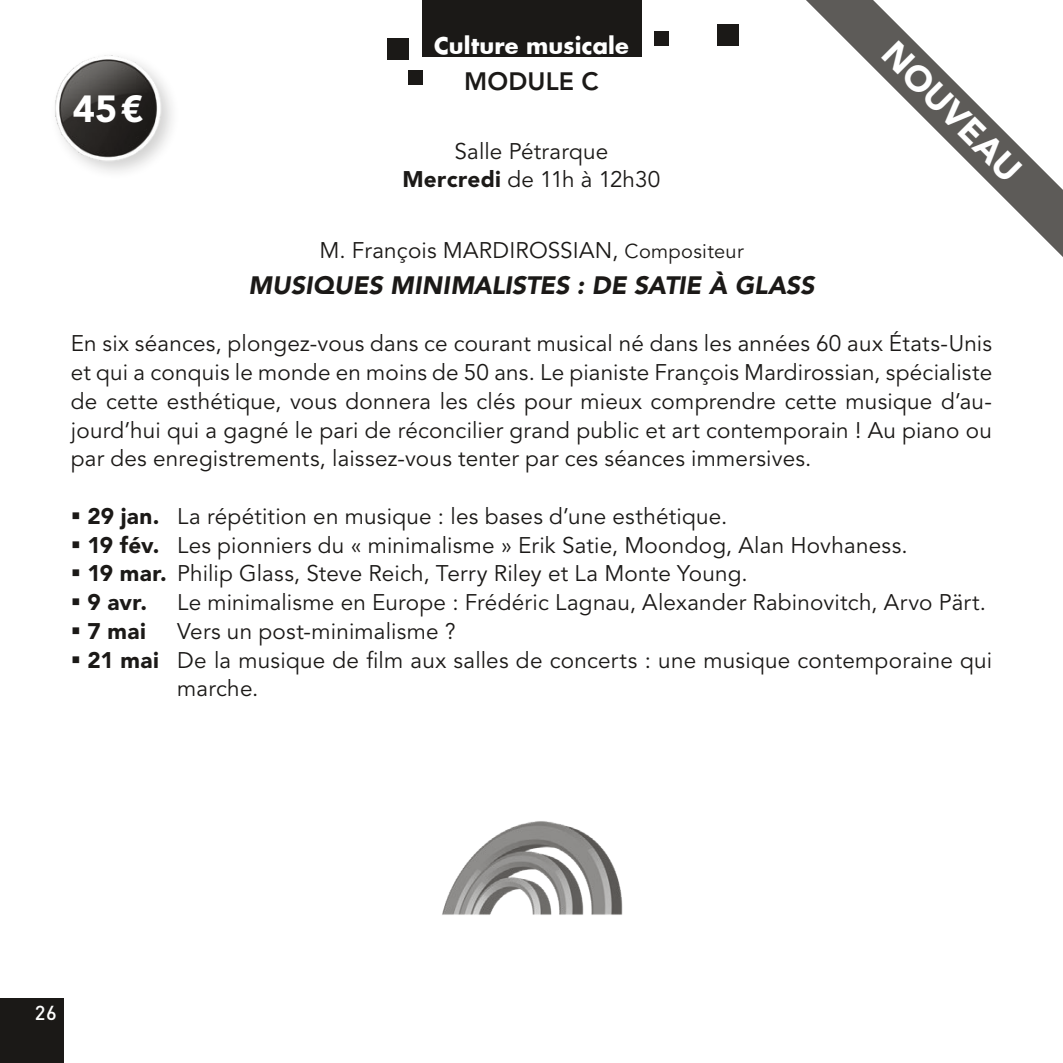
<style>
.page{position:relative;width:1063px;height:1063px;background:#fff}
.page>*{position:absolute;margin:0;border:0;box-sizing:border-box;transform-origin:0 0}
.t1{font:900 37.5px "Avenir LT Std";color:#fff}
.t2{font:900 35px "Avenir LT Std";color:#fff}
.t3{font:italic 900 25px "Avenir LT Std";color:#1b1917}
.t4{font:800 25px "Avenir LT Std";letter-spacing:.005em;color:#1b1917}
.t5{font:22.5px/28.8px "Avenir LT Std";letter-spacing:.01em;color:#1b1917;text-align:center}
.t6{font:700 22.5px "Futura";letter-spacing:.005em;color:#fff}
.t7{font:900 22.5px "Avenir LT Std";letter-spacing:.02em;color:#1b1917}
.t8{font:500 20px "DIN Pro";color:#fff}
.s1{font-weight:900}
.s2{font-size:20px}
</style>
<div class="page">
<img style="left:55px;top:55px;width:117px;height:117px">
<svg style="left:806px;top:0;width:257px;height:257px"></svg>
<div style="left:422px;top:0;width:219px;height:57px;background:#1b1917"></div>
<div style="left:387px;top:38px;width:21px;height:22px;background:#1b1917"></div>
<div style="left:408px;top:71px;width:14px;height:14px;background:#1b1917"></div>
<div style="left:655px;top:32px;width:14px;height:14px;background:#1b1917"></div>
<div style="left:717px;top:25px;width:21px;height:21px;background:#1b1917"></div>
<img style="left:442px;top:821px;width:181px;height:94px">
<div style="left:0;top:998px;width:64px;height:65px;background:#1b1917"></div>
<h1 class="t1" style="left:73px;top:87px;width:72px">45€</h1>
<p class="t6" style="left:434px;top:30px;width:196px">Culture musicale</p>
<h2 class="t2" style="left:903px;top:33px;width:182px;rotate:45deg">NOUVEAU</h2>
<p class="t4" style="left:464px;top:66px;width:136px">MODULE C</p>
<p class="t5" style="left:403px;top:137px;width:260px">Salle Pétrarque<br><span class="s1">Mercredi</span> de 11h à 12h30</p>
<p class="t5" style="left:319px;top:236px;width:426px">M. François MARDIROSSIAN, <span class="s2">Compositeur</span></p>
<p class="t3" style="left:249px;top:270px;width:567px">MUSIQUES MINIMALISTES : DE SATIE À GLASS</p>
<p class="t5" style="left:71px;top:330px;width:923px;text-align:justify">En six séances, plongez-vous dans ce courant musical né dans les années 60 aux États-Unis et qui a conquis le monde en moins de 50 ans. Le pianiste François Mardirossian, spécialiste de cette esthétique, vous donnera les clés pour mieux comprendre cette musique d’au&shy;jourd’hui qui a gagné le pari de réconcilier grand public et art contemporain ! Au piano ou par des enregistrements, laissez-vous tenter par ces séances immersives.</p>
<p class="t5" style="left:71px;top:502px;width:658px">▪ <span class="s1">29 jan.</span> La répétition en musique : les bases d’une esthétique.</p>
<p class="t5" style="left:71px;top:531px;width:838px">▪ <span class="s1">19 fév.</span> Les pionniers du « minimalisme » Erik Satie, Moondog, Alan Hovhaness.</p>
<p class="t5" style="left:71px;top:560px;width:678px">▪ <span class="s1">19 mar.</span> Philip Glass, Steve Reich, Terry Riley et La Monte Young.</p>
<p class="t7" style="left:71px;top:589px;width:78px">▪ 9 avr.</p>
<p class="t5" style="left:177px;top:589px;width:810px">Le minimalisme en Europe : Frédéric Lagnau, Alexander Rabinovitch, Arvo Pärt.</p>
<p class="t7" style="left:71px;top:617px;width:76px">▪ 7 mai</p>
<p class="t5" style="left:177px;top:617px;width:280px">Vers un post-minimalisme ?</p>
<p class="t5" style="left:177px;top:646px;width:817px;text-align:left;text-indent:-106px">▪ <span class="s1">21 mai</span> De la musique de film aux salles de concerts : une musique contemporaine qui marche.</p>
<p class="t8" style="left:35px;top:998px;width:23px">26</p>
</div>
